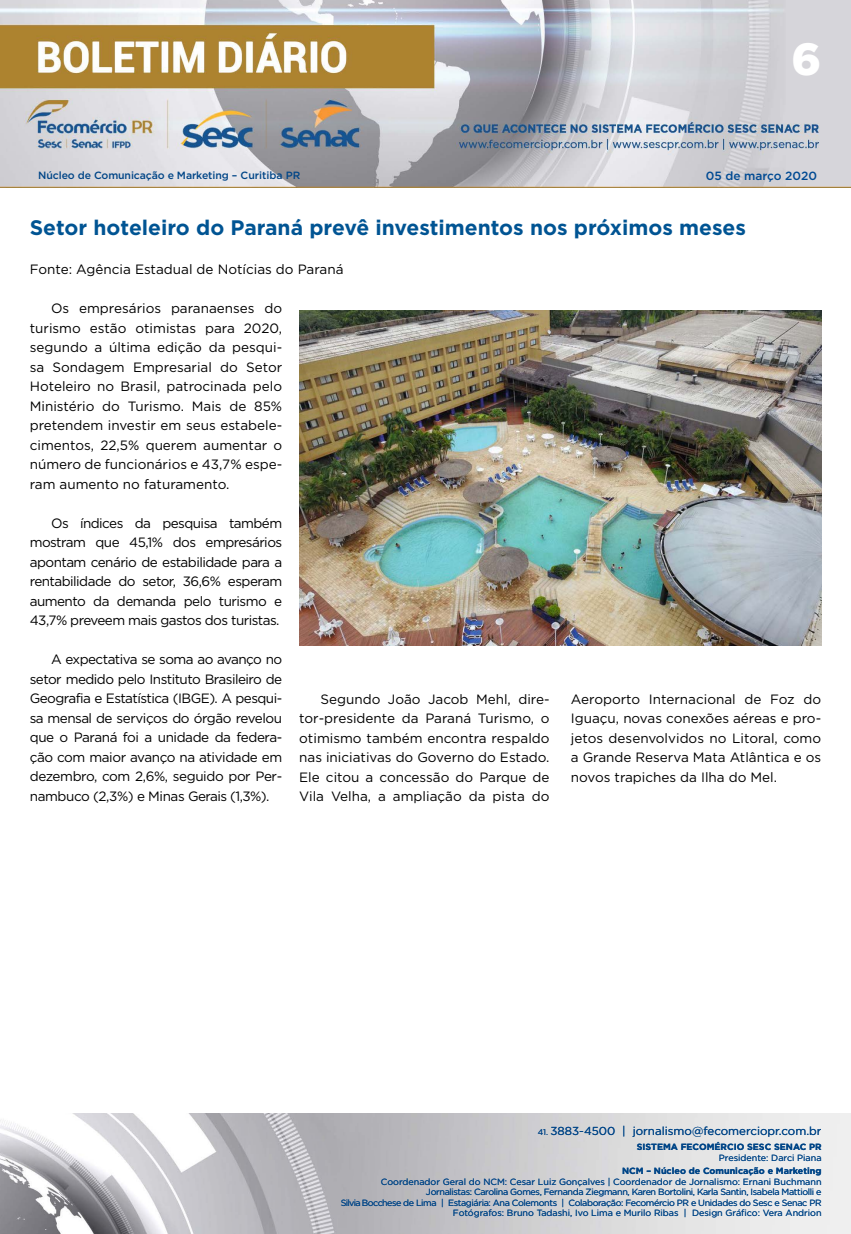
<style>
.page{position:relative;width:851px;height:1234px;background:#fff}
.page>*{position:absolute;margin:0;border:0;box-sizing:border-box;transform-origin:0 0}
.t1{font:900 45px "Gotham";color:#fff}
.t2{font:700 21px "Gotham";color:#005493}
.t3{font:13.5px/19.5px "Gotham";color:#000;text-align:justify}
.t4{font:500 11.85px "Gotham";color:#004a93}
.t5{font:11.55px "Gotham";color:#004587}
.t6{font:500 10.5px "Gotham";letter-spacing:-.01em;color:#004587}
.t7{font:9px/10.5px "Gotham";letter-spacing:-.04em;color:#004587;text-align:right}
.t8{font:700 9px "Gotham";color:#004587}
.t9{font:9px "Gotham";color:#004587}
.s1{font-size:8.25px}
</style>
<div class="page">
<img style="left:0;top:0;width:850px;height:188px">
<img style="left:0;top:1113px;width:850px;height:120px">
<img style="left:299px;top:310px;width:522px;height:335px">
<p class="t6" style="left:38px;top:168px;width:264px">Núcleo de Comunicação e Marketing – Curitiba PR</p>
<h1 class="t1" style="left:791px;top:28px;width:31px">6</h1>
<p class="t4" style="left:705px;top:167px;width:113px">05 de março 2020</p>
<h2 class="t2" style="left:30px;top:214px;width:717px">Setor hoteleiro do Paraná prevê investimentos nos próximos meses</h2>
<p class="t3" style="left:30px;top:259px;width:315px">Fonte: Agência Estadual de Notícias do Paraná</p>
<p class="t3" style="left:30px;top:298px;width:254px;text-indent:21px">Os empresários paranaenses do turismo estão otimistas para 2020, segundo a última edição da pesqui&shy;sa Sondagem Empresarial do Setor Hoteleiro no Brasil, patrocinada pelo Ministério do Turismo. Mais de 85% pretendem investir em seus estabele&shy;cimentos, 22,5% querem aumentar o número de funcionários e 43,7% espe&shy;ram aumento no faturamento.</p>
<p class="t3" style="left:30px;top:513px;width:254px;text-indent:21px">Os índices da pesquisa também mostram que 45,1% dos empresários apontam cenário de estabilidade para a rentabilidade do setor, 36,6% esperam aumento da demanda pelo turismo e 43,7% preveem mais gastos dos turistas.</p>
<p class="t3" style="left:30px;top:649px;width:254px;text-indent:21px">A expectativa se soma ao avanço no setor medido pelo Instituto Brasileiro de Geografia e Estatística (IBGE). A pesqui&shy;sa mensal de serviços do órgão revelou que o Paraná foi a unidade da federa&shy;ção com maior avanço na atividade em dezembro, com 2,6%, seguido por Per&shy;nambuco (2,3%) e Minas Gerais (1,3%).</p>
<p class="t3" style="left:299px;top:688px;width:252px;text-indent:21px">Segundo João Jacob Mehl, dire&shy;tor-presidente da Paraná Turismo, o otimismo também encontra respaldo nas iniciativas do Governo do Estado.<br>Ele citou a concessão do Parque de Vila Velha, a ampliação da pista do</p>
<p class="t3" style="left:570px;top:688px;width:252px">Aeroporto Internacional de Foz do Iguaçu, novas conexões aéreas e pro&shy;jetos desenvolvidos no Litoral, como a Grande Reserva Mata Atlântica e os novos trapiches da Ilha do Mel.</p>
<p class="t5" style="left:537px;top:1123px;width:285px"><span class="s1">41.</span> 3883-4500 | jornalismo@fecomerciopr.com.br</p>
<p class="t8" style="left:636px;top:1140px;width:186px">SISTEMA FECOMÉRCIO SESC SENAC PR</p>
<p class="t9" style="left:718px;top:1151px;width:104px">Presidente: Darci Piana</p>
<p class="t8" style="left:622px;top:1164px;width:201px">NCM – Núcleo de Comunicação e Marketing</p>
<p class="t7" style="left:341px;top:1175px;width:482px">Coordenador Geral do NCM: Cesar Luiz Gonçalves | Coordenador de Jornalismo: Ernani Buchmann Jornalistas: Carolina Gomes, Fernanda Ziegmann, Karen Bortolini, Karla Santin, Isabela Mattiolli e<br>Silvia Bocchese de Lima | Estagiária: Ana Colemonts | Colaboração: Fecomércio PR e Unidades do Sesc e Senac PR Fotógrafos: Bruno Tadashi, Ivo Lima e Murilo Ribas | Design Gráfico: Vera Andrion</p>
</div>
